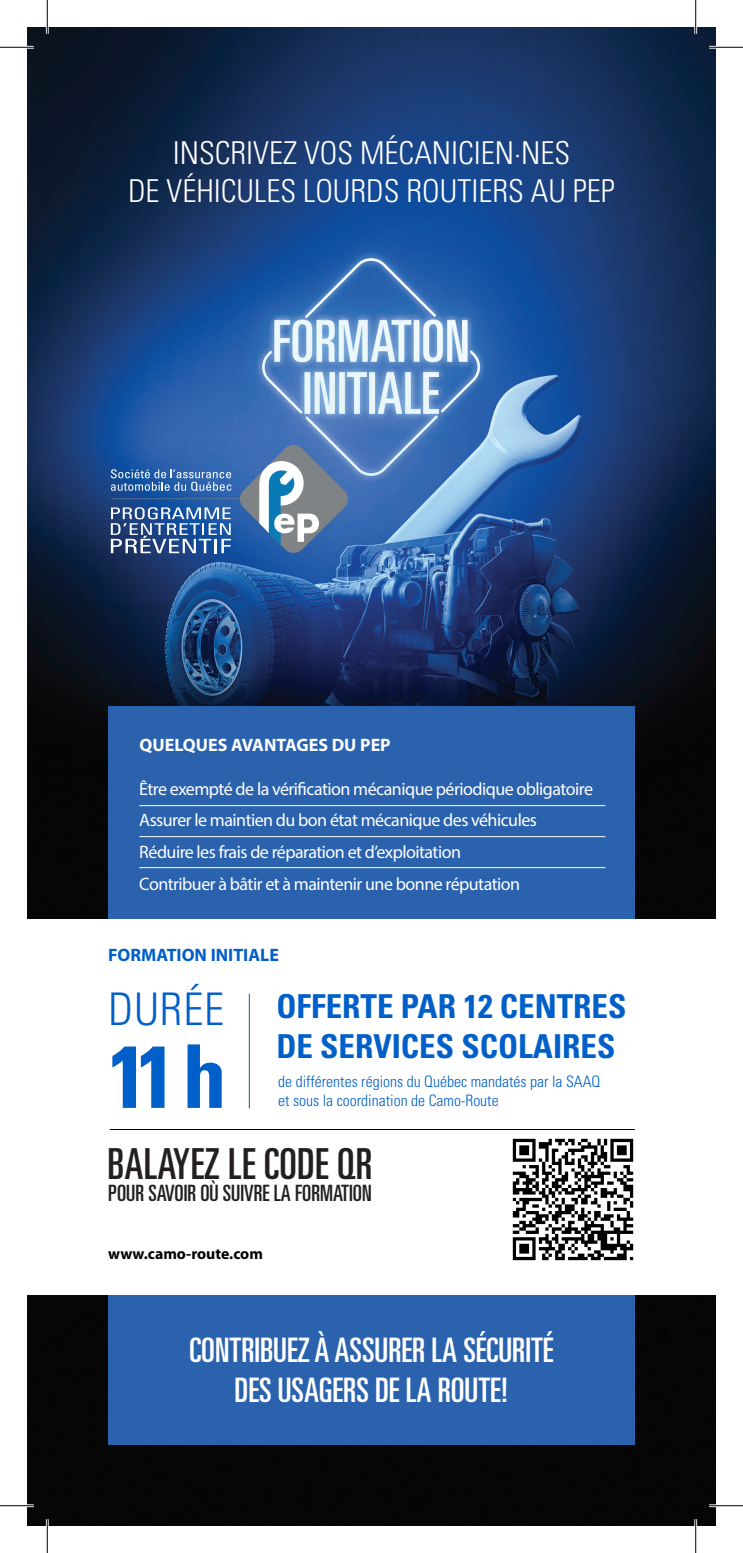
<style>
.page{position:relative;width:743px;height:1553px;background:#fff}
.page>*{position:absolute;margin:0;border:0;box-sizing:border-box;transform-origin:0 0}
.t1{font:700 condensed 87.98px "Univers LT Std";color:#005fc8}
.t2{font:300 condensed 45px "Univers LT Std";letter-spacing:.02em;color:#005fc8}
.t3{font:ultra-condensed 42.75px "Univers LT Std";letter-spacing:.01em;color:#231f20}
.t4{font:ultra-condensed 33.75px/40.5px "Univers LT Std";color:#fff;text-align:center}
.t5{font:700 condensed 32.85px/39.6px "Univers LT Std";color:#005fc8}
.t6{font:300 condensed 31.5px/37.8px "Univers LT Std";color:#fff;text-align:center}
.t7{font:ultra-condensed 22.5px "Univers LT Std";color:#231f20}
.Numbered_list_Level{font:18px "Myriad Pro";letter-spacing:-.03em;color:#fff}
.t8{font:700 18px "Myriad Pro";color:#fff}
.t9{font:700 18px "Myriad Pro";color:#005fc8}
.t10{font:300 condensed 15.75px/18.9px "Univers LT Std";color:#005fc8}
.Numbered_list_Level-2{font:700 15.75px "Myriad Pro";color:#010000}
</style>
<div class="page">
<img style="left:27px;top:27px;width:689px;height:1498px">
<div style="left:108px;top:707px;width:526px;height:737px;background:#2b62ae"></div>
<div style="left:27px;top:919px;width:689px;height:375px;background:#fff"></div>
<hr style="left:249px;top:993px;width:1px;height:115px;background:#005fc8">
<hr style="left:139px;top:805px;width:466px;height:1px;background:#fff">
<hr style="left:139px;top:836px;width:466px;height:1px;background:#fff">
<hr style="left:139px;top:867px;width:466px;height:1px;background:#fff">
<hr style="left:110px;top:1129px;width:524px;height:1px;background:#010000">
<svg style="left:111px;top:444px;width:238px;height:110px;background:#567cae"></svg>
<img style="left:512px;top:1138px;width:121px;height:122px">
<hr style="left:0;top:46px;width:34px;height:3px;background:#fff">
<hr style="left:709px;top:46px;width:33px;height:3px;background:#fff">
<hr style="left:0;top:1504px;width:34px;height:3px;background:#fff">
<hr style="left:709px;top:1504px;width:33px;height:3px;background:#fff">
<hr style="left:46px;top:0;width:3px;height:34px;background:#fff">
<hr style="left:46px;top:1519px;width:3px;height:33px;background:#fff">
<hr style="left:694px;top:0;width:3px;height:34px;background:#fff">
<hr style="left:694px;top:1519px;width:3px;height:33px;background:#fff">
<hr style="left:0;top:47px;width:34px;height:1px;background:#000">
<hr style="left:709px;top:47px;width:33px;height:1px;background:#000">
<hr style="left:0;top:1505px;width:34px;height:1px;background:#000">
<hr style="left:709px;top:1505px;width:33px;height:1px;background:#000">
<hr style="left:47px;top:0;width:1px;height:34px;background:#000">
<hr style="left:47px;top:1519px;width:1px;height:33px;background:#000">
<hr style="left:695px;top:0;width:1px;height:34px;background:#000">
<hr style="left:695px;top:1519px;width:1px;height:33px;background:#000">
<p class="t6" style="left:128px;top:134px;width:488px">INSCRIVEZ VOS MÉCANICIEN·NES<br>DE VÉHICULES LOURDS ROUTIERS AU PEP</p>
<p class="t8" style="left:139px;top:735px;width:253px">QUELQUES AVANTAGES DU PEP</p>
<p class="Numbered_list_Level" style="left:139px;top:777px;width:455px">Être exempté de la vérification mécanique périodique obligatoire</p>
<p class="Numbered_list_Level" style="left:139px;top:809px;width:399px">Assurer le maintien du bon état mécanique des véhicules</p>
<p class="Numbered_list_Level" style="left:139px;top:841px;width:323px">Réduire les frais de réparation et d’exploitation</p>
<p class="Numbered_list_Level" style="left:139px;top:872px;width:382px">Contribuer à bâtir et à maintenir une bonne réputation</p>
<p class="t9" style="left:108px;top:944px;width:172px">FORMATION INITIALE</p>
<p class="t2" style="left:108px;top:982px;width:118px">DURÉE</p>
<p class="t1" style="left:108px;top:1022px;width:120px">11h</p>
<p class="t5" style="left:276px;top:986px;width:351px">OFFERTE PAR 12 CENTRES<br>DE SERVICES SCOLAIRES</p>
<p class="t10" style="left:278px;top:1072px;width:323px">de différentes régions du Québec mandatés par la SAAQ et sous la coordination de Camo-Route</p>
<p class="t3" style="left:108px;top:1139px;width:266px">BALAYEZ LE CODE QR</p>
<p class="t7" style="left:108px;top:1180px;width:265px">POUR SAVOIR OÙ SUIVRE LA FORMATION</p>
<p class="Numbered_list_Level-2" style="left:108px;top:1245px;width:156px">www.camo-route.com</p>
<p class="t4" style="left:189px;top:1329px;width:365px">CONTRIBUEZ À ASSURER LA SÉCURITÉ<br>DES USAGERS DE LA ROUTE!</p>
</div>
